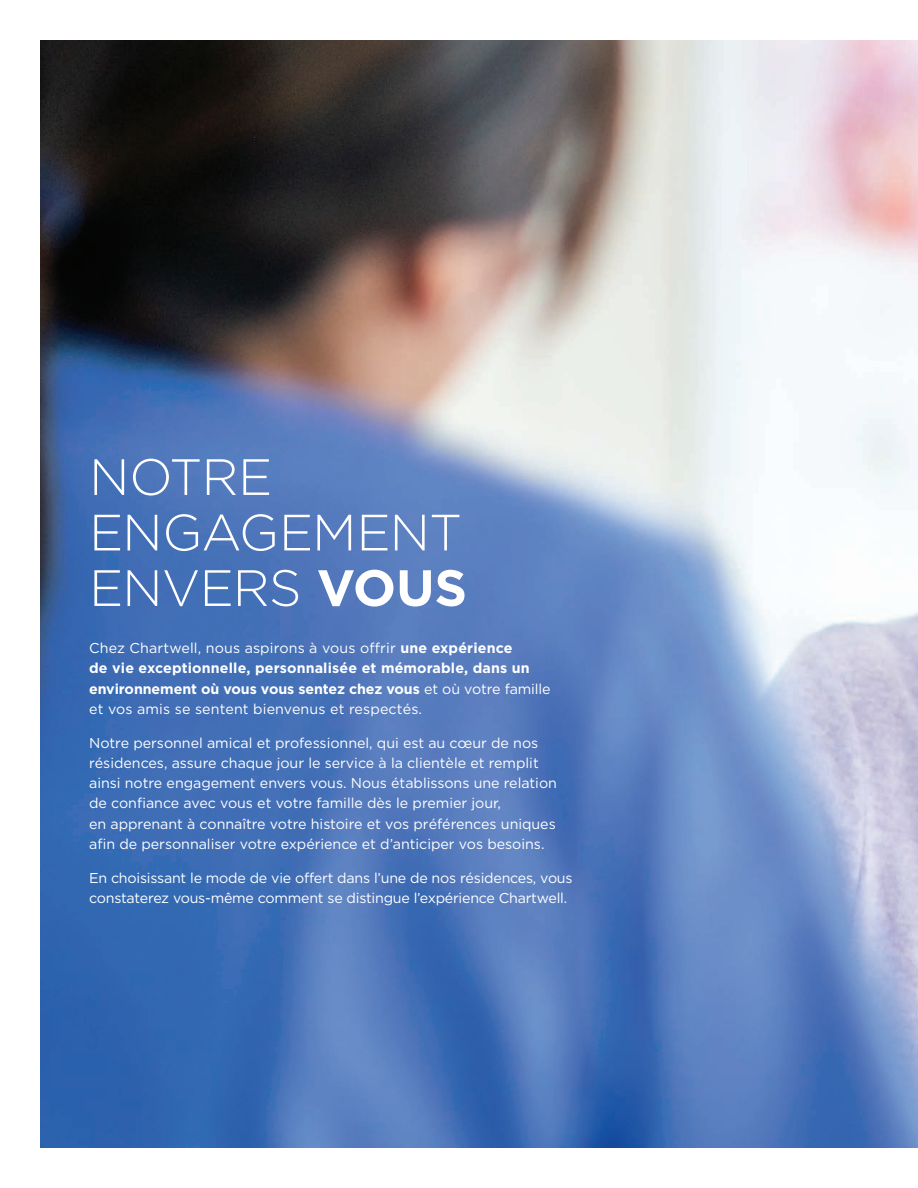
<style>
.page{position:relative;width:918px;height:1188px;background:#fff}
.page>*{position:absolute;margin:0;border:0;box-sizing:border-box;transform-origin:0 0}
.Body_Copy{font:300 51px/55.5px "Gotham HTF";letter-spacing:-.015em;color:#fff}
.Body_Copy-2{font:14.25px/20.2px "Gotham HTF";color:#fff}
.Body_Copy-3{font:700 14.25px/20.2px "Gotham HTF";letter-spacing:.01em;color:#fff}
.s1{font-weight:700}
.s2{font-weight:400}
</style>
<div class="page">
<img style="left:40px;top:40px;width:878px;height:1108px">
<p class="Body_Copy" style="left:89px;top:449px;width:379px">NOTRE<br>ENGAGEMENT<br>ENVERS <span class="s1">VOUS</span></p>
<p class="Body_Copy-3" style="left:89px;top:638px;width:463px"><span class="s2">Chez Chartwell, nous aspirons à vous offrir</span> une expérience<br>de vie exceptionnelle, personnalisée et mémorable, dans un environnement où vous vous sentez chez vous <span class="s2">et où votre famille et vos amis se sentent bienvenus et respectés.</span></p>
<p class="Body_Copy-2" style="left:89px;top:732px;width:469px">Notre personnel amical et professionnel, qui est au cœur de nos résidences, assure chaque jour le service à la clientèle et remplit ainsi notre engagement envers vous. Nous établissons une relation de confiance avec vous et votre famille dès le premier jour,<br>en apprenant à connaître votre histoire et vos préférences uniques afin de personnaliser votre expérience et d’anticiper vos besoins.</p>
<p class="Body_Copy-2" style="left:89px;top:867px;width:485px">En choisissant le mode de vie offert dans l’une de nos résidences, vous constaterez vous-même comment se distingue l’expérience Chartwell.</p>
</div>
